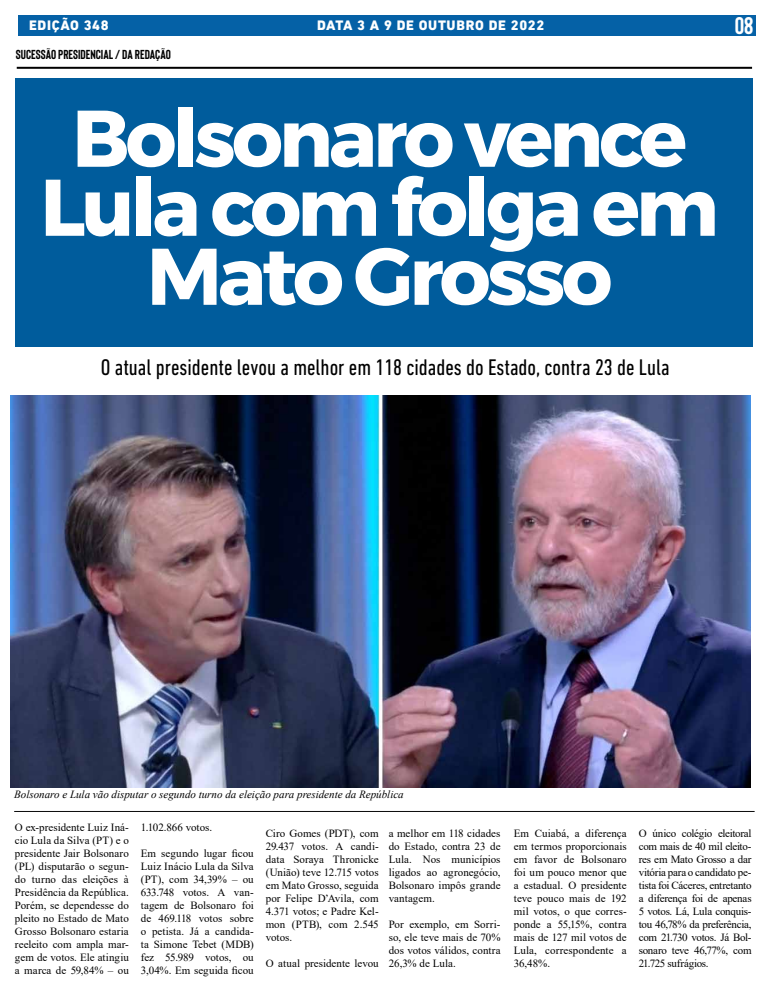
<style>
.page{position:relative;width:780px;height:993px;background:#fff}
.page>*{position:absolute;margin:0;border:0;box-sizing:border-box;transform-origin:0 0}
.t1{font:700 80px/69px "Montserrat";letter-spacing:-.05em;color:#fff;text-align:center}
.t2{font:700 24px "Bison";color:#fff}
.t3{font:condensed 23px "DIN Next LT Pro";color:#000}
.t4{font:800 14px "DIN Next LT Pro";letter-spacing:.05em;color:#fff}
.t5{font:700 13px "Bison";color:#000}
.t6{font:11px/13px "Times New Roman";color:#000;text-align:justify}
.t7{font:italic 11px "Times New Roman";color:#000}
</style>
<div class="page">
<div style="left:18px;top:15px;width:737px;height:21px;background:#0561a6"></div>
<hr style="left:17px;top:67px;width:735px;height:2px;background:#000">
<div style="left:15px;top:78px;width:737px;height:269px;background:#005c9c"></div>
<hr style="left:14px;top:810px;width:740px;height:1px;background:#0a0a0a">
<img style="left:11px;top:395px;width:739px;height:392px">
<p class="t4" style="left:29px;top:17px;width:81px">EDIÇÃO 348</p>
<p class="t4" style="left:317px;top:17px;width:229px">DATA 3 A 9 DE OUTUBRO DE 2022</p>
<h2 class="t2" style="left:734px;top:13px;width:20px">08</h2>
<p class="t5" style="left:16px;top:48px;width:156px">SUCESSÃO PRESIDENCIAL / DA REDAÇÃO</p>
<h1 class="t1" style="left:40px;top:104px;width:680px">Bolsonaro vence<br>Lula com folga em<br>Mato Grosso</h1>
<h3 class="t3" style="left:101px;top:354px;width:570px">O atual presidente levou a melhor em 118 cidades do Estado, contra 23 de Lula</h3>
<p class="t7" style="left:14px;top:786px;width:391px">Bolsonaro e Lula vão disputar o segundo turno da eleição para presidente da República</p>
<p class="t6" style="left:15px;top:819px;width:115px">O ex-presidente Luiz Iná&shy;cio Lula da Silva (PT) e o presidente Jair Bolsonaro (PL) disputarão o segun&shy;do turno das eleições à Presidência da República.<br>Porém, se dependesse do pleito no Estado de Mato Grosso Bolsonaro estaria reeleito com ampla mar&shy;gem de votos. Ele atingiu a marca de 59,84% – ou</p>
<p class="t6" style="left:141px;top:819px;width:73px">1.102.866 votos.</p>
<p class="t6" style="left:141px;top:845px;width:114px">Em segundo lugar ficou Luiz Inácio Lula da Silva (PT), com 34,39% – ou 633.748 votos. A van&shy;tagem de Bolsonaro foi de 469.118 votos sobre o petista. Já a candida&shy;ta Simone Tebet (MDB) fez 55.989 votos, ou 3,04%. Em seguida ficou</p>
<p class="t6" style="left:266px;top:826px;width:114px">Ciro Gomes (PDT), com 29.437 votos. A candi&shy;data Soraya Thronicke (União) teve 12.715 votos em Mato Grosso, seguida por Felipe D’Avila, com 4.371 votos; e Padre Kel&shy;mon (PTB), com 2.545 votos.</p>
<p class="t6" style="left:266px;top:956px;width:114px">O atual presidente levou</p>
<p class="t6" style="left:389px;top:826px;width:113px">a melhor em 118 cidades do Estado, contra 23 de Lula. Nos municípios ligados ao agronegócio, Bolsonaro impôs grande vantagem.</p>
<p class="t6" style="left:389px;top:917px;width:113px">Por exemplo, em Sorri&shy;so, ele teve mais de 70% dos votos válidos, contra 26,3% de Lula.</p>
<p class="t6" style="left:514px;top:826px;width:114px">Em Cuiabá, a diferença em termos proporcionais em favor de Bolsonaro foi um pouco menor que a estadual. O presidente teve pouco mais de 192 mil votos, o que corres&shy;ponde a 55,15%, contra mais de 127 mil votos de Lula, correspondente a 36,48%.</p>
<p class="t6" style="left:638px;top:826px;width:114px">O único colégio eleitoral com mais de 40 mil eleito&shy;res em Mato Grosso a dar vitória para o candidato pe&shy;tista foi Cáceres, entretanto a diferença foi de apenas 5 votos. Lá, Lula conquis&shy;tou 46,78% da preferência, com 21.730 votos. Já Bol&shy;sonaro teve 46,77%, com 21.725 sufrágios.</p>
</div>
